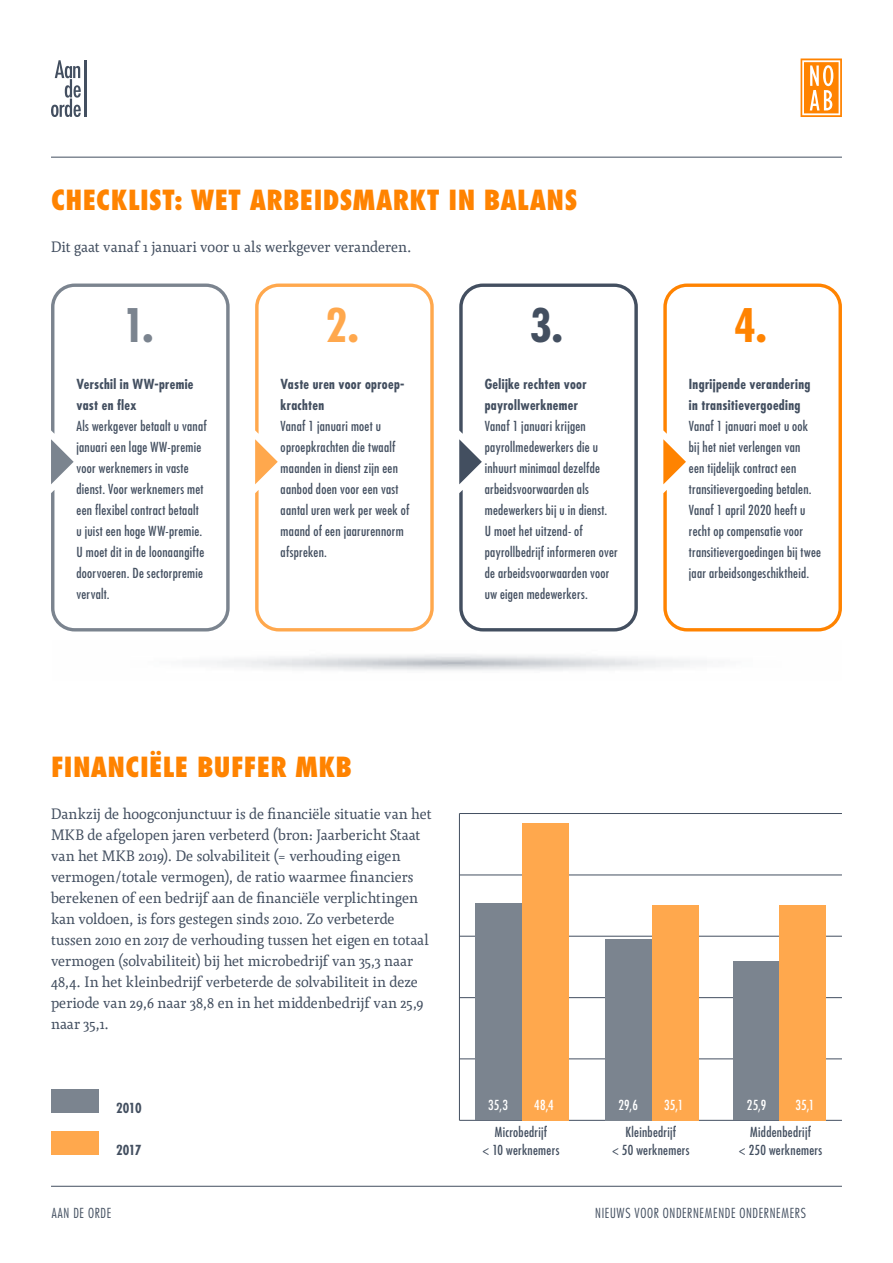
<style>
.page{position:relative;width:893px;height:1263px;background:#fff}
.page>*{position:absolute;margin:0;border:0;box-sizing:border-box;transform-origin:0 0}
.t1{font:700 condensed 45px "Futura Std";color:#7b848f}
.t2{font:700 condensed 45px "Futura Std";color:#ffa84d}
.t3{font:700 condensed 45px "Futura Std";color:#434f60}
.t4{font:700 condensed 45px "Futura Std";color:#ff8300}
.t5{font:800 condensed 27px "Futura Std";letter-spacing:.005em;color:#ff8300}
.t6{font:15px/21px "Agendatype";letter-spacing:.005em;color:#434f60}
.t7{font:condensed 13.5px/21px "Futura Std";letter-spacing:.02em;color:#434f60}
.t8{font:700 condensed 13.5px/21px "Futura Std";letter-spacing:.025em;color:#434f60}
.t9{font:300 condensed 13.5px "Futura Std";letter-spacing:.05em;color:#434f60}
.t10{font:condensed 13.5px "Futura Std";letter-spacing:.015em;color:#fff}
</style>
<div class="page">
<hr style="left:459px;top:1120px;width:383px;height:1px;background:#434f60">
<hr style="left:459px;top:1058px;width:383px;height:1px;background:#434f60">
<hr style="left:459px;top:997px;width:383px;height:1px;background:#434f60">
<hr style="left:459px;top:936px;width:383px;height:1px;background:#434f60">
<hr style="left:459px;top:875px;width:383px;height:1px;background:#434f60">
<hr style="left:459px;top:813px;width:383px;height:1px;background:#434f60">
<div style="left:732px;top:961px;width:47px;height:159px;background:#7b848f"></div>
<div style="left:605px;top:939px;width:47px;height:181px;background:#7b848f"></div>
<div style="left:475px;top:904px;width:47px;height:216px;background:#7b848f"></div>
<div style="left:779px;top:905px;width:47px;height:215px;background:#ffa84d"></div>
<div style="left:652px;top:905px;width:46px;height:215px;background:#ffa84d"></div>
<div style="left:522px;top:823px;width:47px;height:297px;background:#ffa84d"></div>
<hr style="left:459px;top:813px;width:1px;height:307px;background:#434f60">
<hr style="left:51px;top:157px;width:791px;height:1px;background:#434f60">
<hr style="left:51px;top:1186px;width:791px;height:1px;background:#434f60">
<svg style="left:800px;top:59px;width:42px;height:58px"></svg>
<svg style="left:51px;top:60px;width:30px;height:57px"></svg>
<hr style="left:84px;top:60px;width:2px;height:57px;background:#434f60">
<svg style="left:51px;top:284px;width:179px;height:347px"></svg>
<svg style="left:255px;top:284px;width:179px;height:347px"></svg>
<svg style="left:459px;top:284px;width:179px;height:347px"></svg>
<svg style="left:663px;top:284px;width:179px;height:347px"></svg>
<svg style="left:51px;top:439px;width:23px;height:45px"></svg>
<svg style="left:255px;top:439px;width:23px;height:45px"></svg>
<svg style="left:459px;top:439px;width:23px;height:45px"></svg>
<svg style="left:663px;top:439px;width:23px;height:45px"></svg>
<div style="left:51px;top:1089px;width:48px;height:24px;background:#7b848f"></div>
<div style="left:51px;top:1131px;width:48px;height:24px;background:#ffa84d"></div>
<h2 class="t5" style="left:51px;top:183px;width:158px">CHECKLIST: WET</h2>
<h2 class="t5" style="left:250px;top:183px;width:32px">ARBEIDS</h2>
<h2 class="t5" style="left:353px;top:183px;width:40px">MARKT</h2>
<h2 class="t5" style="left:449px;top:183px;width:98px">IN BALANS</h2>
<p class="t6" style="left:51px;top:236px;width:362px">Dit gaat vanaf 1 januari voor u als werkgever veranderen.</p>
<h1 class="t1" style="left:123px;top:297px;width:32px">1.</h1>
<p class="t8" style="left:77px;top:373px;width:118px">Verschil in WW-premie vast en flex</p>
<p class="t7" style="left:77px;top:415px;width:132px">Als werkgever betaalt u vanaf januari een lage WW-premie voor werknemers in vaste dienst. Voor werknemers met een flexibel contract betaalt u juist een hoge WW-premie.<br>U moet dit in de loonaangifte doorvoeren. De sectorpremie vervalt.</p>
<h1 class="t2" style="left:326px;top:297px;width:35px">2.</h1>
<p class="t8" style="left:281px;top:373px;width:125px">Vaste uren voor oproep&shy;krachten</p>
<p class="t7" style="left:281px;top:415px;width:130px">Vanaf 1 januari moet u oproepkrachten die twaalf maanden in dienst zijn een aanbod doen voor een vast aantal uren werk per week of maand of een jaarurennorm afspreken.</p>
<h1 class="t3" style="left:530px;top:297px;width:34px">3.</h1>
<p class="t8" style="left:485px;top:373px;width:103px">Gelijke rechten voor payrollwerknemer</p>
<p class="t7" style="left:485px;top:415px;width:135px">Vanaf 1 januari krijgen payrollmedewerkers die u inhuurt minimaal dezelfde arbeidsvoorwaarden als medewerkers bij u in dienst.<br>U moet het uitzend- of payrollbedrijf informeren over de arbeidsvoorwaarden voor uw eigen medewerkers.</p>
<h2 class="t5" style="left:51px;top:750px;width:16px">FINAN</h2>
<h2 class="t5" style="left:125px;top:750px;width:228px">CIËLE BUFFER MKB</h2>
<p class="t6" style="left:51px;top:803px;width:382px">Dankzij de hoogconjunctuur is de financiële situatie van het MKB de afgelopen jaren verbeterd (bron: Jaarbericht Staat van het MKB 2019). De solvabiliteit (= verhouding eigen vermogen/totale vermogen), de ratio waarmee financiers berekenen of een bedrijf aan de financiële verplichtingen kan voldoen, is fors gestegen sinds 2010. Zo verbeterde tussen 2010 en 2017 de verhouding tussen het eigen en totaal vermogen (solvabiliteit) bij het microbedrijf van 35,3 naar 48,4. In het kleinbedrijf verbeterde de solvabiliteit in deze periode van 29,6 naar 38,8 en in het middenbedrijf van 25,9 naar 35,1.</p>
<h1 class="t4" style="left:734px;top:297px;width:34px">4.</h1>
<p class="t8" style="left:689px;top:373px;width:123px">Ingrijpende verandering in transitievergoeding</p>
<p class="t7" style="left:689px;top:415px;width:134px">Vanaf 1 januari moet u ook bij het niet verlengen van<br>een tijdelijk contract een transitievergoeding betalen.<br>Vanaf 1 april 2020 heeft u recht op compensatie voor transitievergoedingen bij twee jaar arbeidsongeschiktheid.</p>
<p class="t8" style="left:116px;top:1098px;width:27px">2010</p>
<p class="t8" style="left:116px;top:1140px;width:27px">2017</p>
<p class="t10" style="left:488px;top:1097px;width:21px">35,3</p>
<p class="t10" style="left:534px;top:1097px;width:21px">48,4</p>
<p class="t7" style="left:482px;top:1123px;width:78px;line-height:18px;text-align:center">Microbedrijf<br>&lt; 10 werknemers</p>
<p class="t10" style="left:618px;top:1097px;width:21px">29,6</p>
<p class="t10" style="left:664px;top:1097px;width:21px">35,1</p>
<p class="t7" style="left:612px;top:1123px;width:79px;line-height:18px;text-align:center">Kleinbedrijf<br>&lt; 50 werknemers</p>
<p class="t10" style="left:747px;top:1097px;width:21px">25,9</p>
<p class="t10" style="left:795px;top:1097px;width:21px">35,1</p>
<p class="t7" style="left:739px;top:1123px;width:85px;line-height:18px;text-align:center">Middenbedrijf<br>&lt; 250 werknemers</p>
<p class="t9" style="left:52px;top:1205px;width:61px">AAN DE ORDE</p>
<p class="t9" style="left:595px;top:1205px;width:212px">NIEUWS VOOR ONDERNEMENDE ONDERNEMERS</p>
</div>
